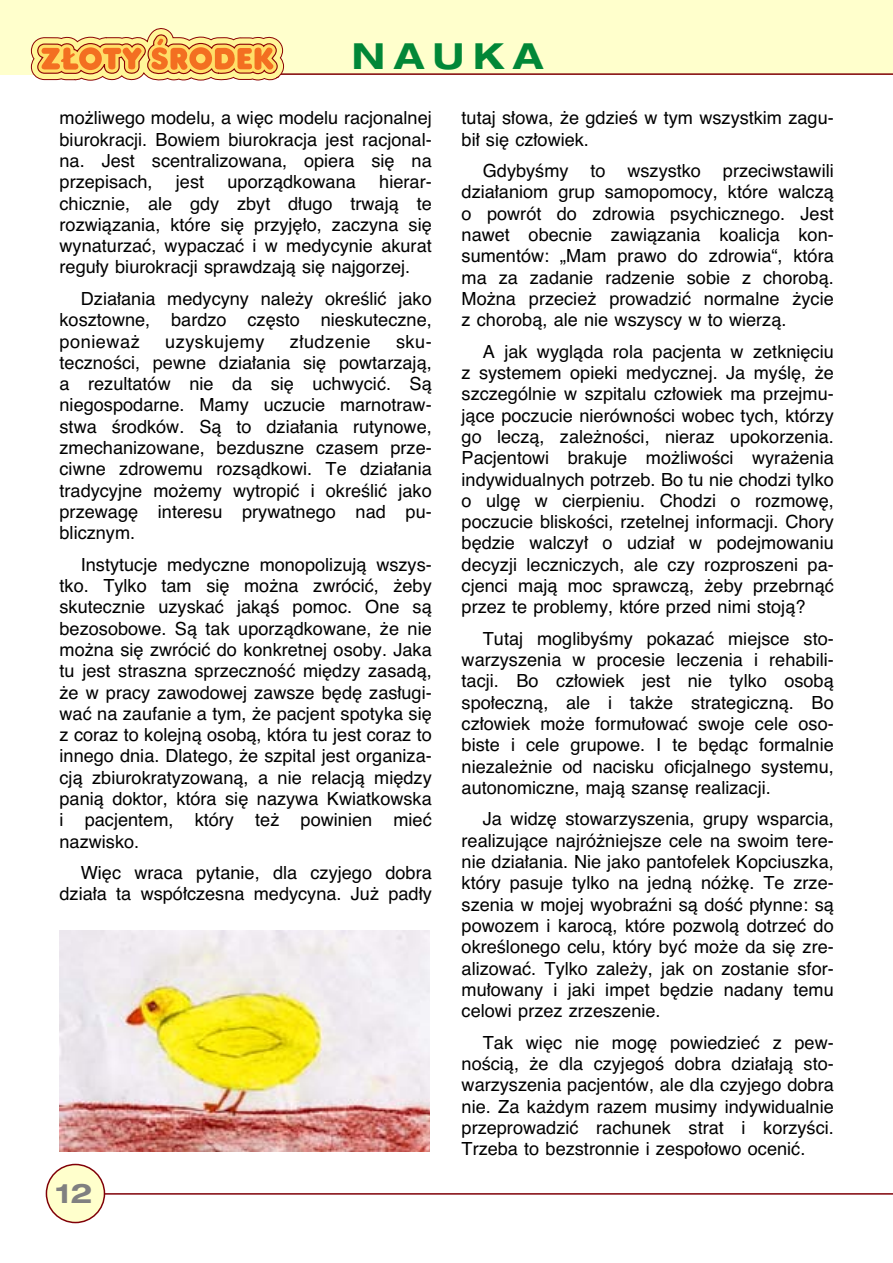
<style>
.page{position:relative;width:893px;height:1263px;background:#fff}
.page>*{position:absolute;margin:0;border:0;box-sizing:border-box;transform-origin:0 0}
.t1{font:36px "Phelvetica Neu Bold Extended";letter-spacing:.245em;color:#018737}
.t2{font:27px "Phelvetica Neu Bold Extended";color:#808080}
.t3{font:17.25px/21.3px "Phelvetica";color:#000;text-align:justify}
.t4{font:17.25px "Phelvetica";letter-spacing:.03em;color:#000}
</style>
<div class="page">
<div style="left:0;top:0;width:892px;height:74px;background:#ffc"></div>
<hr style="left:103px;top:1193px;width:789px;height:2px;background:#800008">
<hr style="left:275px;top:73px;width:617px;height:2px;background:#800008">
<svg style="left:30px;top:29px;width:299px;height:52px"></svg>
<svg style="left:46px;top:1164px;width:59px;height:59px"></svg>
<img style="left:60px;top:931px;width:369px;height:220px">
<h1 class="t1" style="left:352px;top:43px;width:193px">NAUKA</h1>
<p class="t3" style="left:60px;top:109px;width:374px">mo˝liwego modelu, a wi´c modelu racjonalnej biurokracji. Bowiem biurokracja jest racjonal&shy;na. Jest scentralizowana, opiera si´ na przepisach,</p>
<p class="t3" style="left:60px;top:173px;width:374px;text-indent:320px">hierar&shy;chicznie, ale gdy zbyt d∏ugo trwajà te rozwiàzania, które si´ przyj´∏o, zaczyna si´ wynaturzaç, wypaczaç i w medycynie akurat regu∏y biurokracji sprawdzajà si´ najgorzej.</p>
<p class="t3" style="left:60px;top:290px;width:374px;text-indent:21px">Dzia∏ania medycyny nale˝y okreÊliç jako kosztowne, bardzo cz´sto nieskuteczne, poniewa˝</p>
<p class="t3" style="left:176px;top:173px;width:30px">jest</p>
<p class="t3" style="left:227px;top:173px;width:130px">uporzàdkowana</p>
<p class="t4" style="left:165px;top:334px;width:101px">uzyskujemy</p>
<p class="t4" style="left:290px;top:334px;width:82px">z∏udzenie</p>
<p class="t3" style="left:60px;top:332px;width:374px;text-indent:336px">sku&shy;tecznoÊci, pewne dzia∏ania si´ powtarzajà, a rezultatów nie da si´ uchwyciç. Sà niegospodarne. Mamy uczucie marnotraw&shy;stwa Êrodków. Sà to dzia∏ania rutynowe, zmechanizowane, bezduszne czasem prze&shy;ciwne zdrowemu rozsàdkowi. Te dzia∏ania tradycyjne mo˝emy wytropiç i okreÊliç jako przewag´ interesu prywatnego nad pu&shy;blicznym.</p>
<p class="t3" style="left:60px;top:555px;width:374px;text-indent:21px">Instytucje medyczne monopolizujà wszys&shy;tko. Tylko tam si´ mo˝na zwróciç, ˝eby skutecznie uzyskaç jakàÊ pomoc. One sà bezosobowe. Sà tak uporzàdkowane, ˝e nie mo˝na si´ zwróciç do konkretnej osoby. Jaka tu jest straszna sprzecznoÊç mi´dzy zasadà, ˝e w pracy zawodowej zawsze b´d´ zas∏ugi&shy;waç na zaufanie a tym, ˝e pacjent spotyka si´ z coraz to kolejnà osobà, która tu jest coraz to innego dnia. Dlatego, ˝e szpital jest organiza&shy;cjà zbiurokratyzowanà, a nie relacjà mi´dzy panià doktor, która si´ nazywa Kwiatkowska i pacjentem, który te˝ powinien mieç nazwisko.</p>
<p class="t3" style="left:60px;top:864px;width:374px;text-align:right">Wi´c wraca pytanie, dla czyjego dobra dzia∏a ta wspó∏czesna medycyna. Ju˝ pad∏y</p>
<h2 class="t2" style="left:56px;top:1183px;width:39px">12</h2>
<p class="t3" style="left:461px;top:109px;width:374px">tutaj s∏owa, ˝e gdzieÊ w tym wszystkim zagu&shy;bi∏ si´ cz∏owiek.</p>
<p class="t3" style="left:483px;top:162px;width:87px">GdybyÊmy</p>
<p class="t3" style="left:590px;top:162px;width:17px">to</p>
<p class="t3" style="left:627px;top:162px;width:75px">wszystko</p>
<p class="t3" style="left:461px;top:162px;width:374px;text-indent:261px">przeciwstawili dzia∏aniom grup samopomocy, które walczà o powrót do zdrowia psychicznego. Jest nawet obecnie zawiàzania koalicja kon&shy;sumentów: „Mam prawo do zdrowia“, która ma za zadanie radzenie sobie z chorobà.<br>Mo˝na przecie˝ prowadziç normalne ˝ycie z chorobà, ale nie wszyscy w to wierzà.</p>
<p class="t3" style="left:461px;top:342px;width:374px;text-indent:21px">A jak wyglàda rola pacjenta w zetkni´ciu z systemem opieki medycznej. Ja myÊl´, ˝e szczególnie w szpitalu cz∏owiek ma przejmu&shy;jàce poczucie nierównoÊci wobec tych, którzy go leczà, zale˝noÊci, nieraz upokorzenia.<br>Pacjentowi brakuje mo˝liwoÊci wyra˝enia indywidualnych potrzeb. Bo tu nie chodzi tylko o ulg´ w cierpieniu. Chodzi o rozmow´, poczucie bliskoÊci, rzetelnej informacji. Chory b´dzie walczy∏ o udzia∏ w podejmowaniu decyzji leczniczych, ale czy rozproszeni pa&shy;cjenci majà moc sprawczà, ˝eby przebrnàç przez te problemy, które przed nimi stojà?</p>
<p class="t3" style="left:461px;top:629px;width:374px;text-indent:21px">Tutaj moglibyÊmy pokazaç miejsce sto&shy;warzyszenia w procesie leczenia i rehabili&shy;tacji. Bo cz∏owiek jest nie tylko osobà spo∏ecznà, ale i tak˝e strategicznà. Bo cz∏owiek mo˝e formu∏owaç swoje cele oso&shy;biste i cele grupowe. I te b´dàc formalnie niezale˝nie od nacisku oficjalnego systemu, autonomiczne, majà szans´ realizacji.</p>
<p class="t3" style="left:461px;top:810px;width:374px;text-indent:21px">Ja widz´ stowarzyszenia, grupy wsparcia, realizujàce najró˝niejsze cele na swoim tere&shy;nie dzia∏ania. Nie jako pantofelek Kopciuszka, który pasuje tylko na jednà nó˝k´. Te zrze&shy;szenia w mojej wyobraêni sà doÊç p∏ynne: sà powozem i karocà, które pozwolà dotrzeç do okreÊlonego celu, który byç mo˝e da si´ zre&shy;alizowaç. Tylko zale˝y, jak on zostanie sfor&shy;mu∏owany i jaki impet b´dzie nadany temu celowi przez zrzeszenie.</p>
<p class="t3" style="left:461px;top:1033px;width:374px;text-indent:21px">Tak wi´c nie mog´ powiedzieç z pew&shy;noÊcià, ˝e dla czyjegoÊ dobra dzia∏ajà sto&shy;warzyszenia pacjentów, ale dla czyjego dobra nie. Za ka˝dym razem musimy indywidualnie przeprowadziç rachunek strat i korzyÊci.<br>Trzeba to bezstronnie i zespo∏owo oceniç.</p>
</div>
